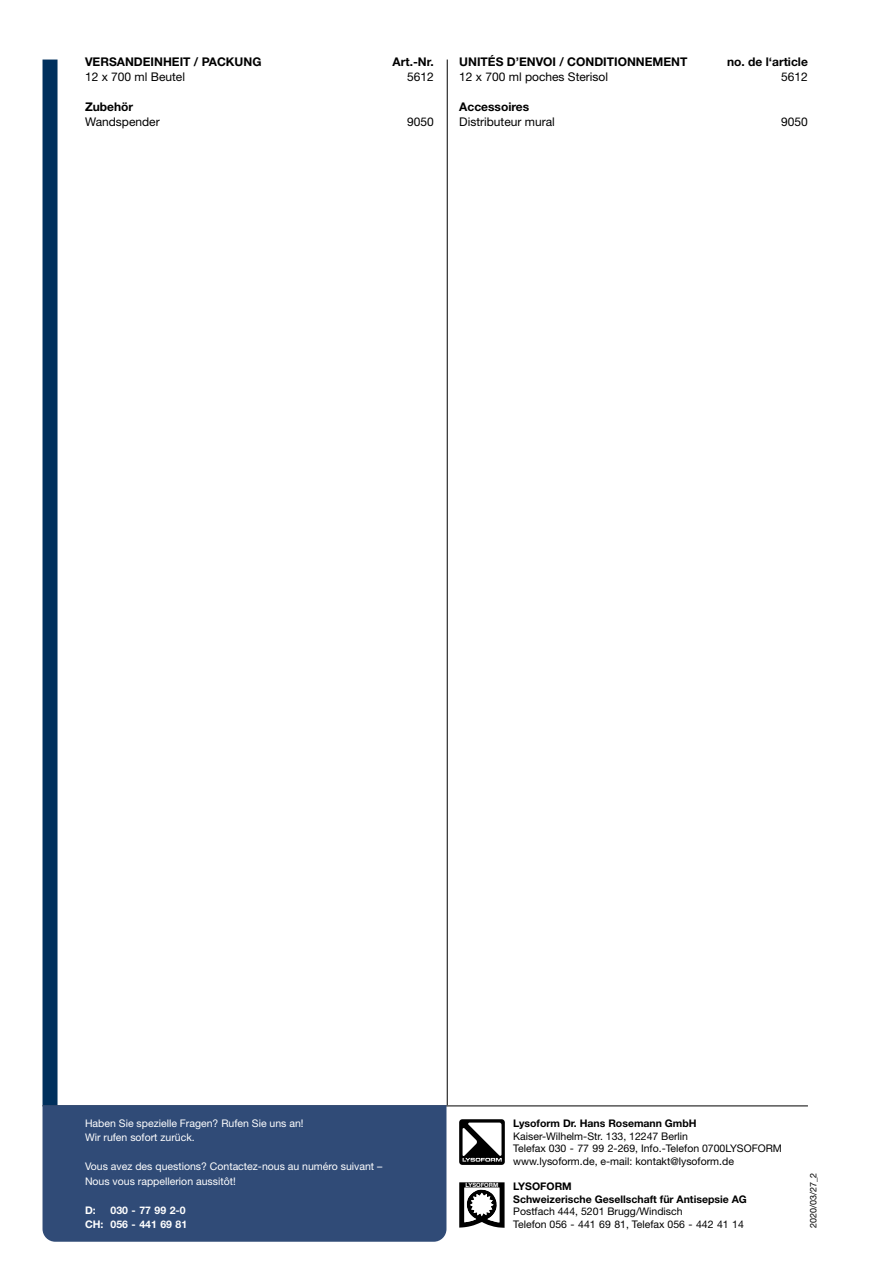
<style>
.page{position:relative;width:893px;height:1263px;background:#fff}
.page>*{position:absolute;margin:0;border:0;box-sizing:border-box;transform-origin:0 0}
.t1{font:700 12px "Helvetica Neue LT Std";color:#000}
.t2{font:12px "Helvetica Neue LT Std";color:#000}
.t3{font:10.5px/12.6px "Helvetica Neue LT Std";color:#000}
.t4{font:10.5px/14.5px "Helvetica Neue LT Std";color:#fff}
.t5{font:700 10.5px/12.6px "Helvetica Neue LT Std";color:#000}
.t6{font:700 10.5px/14.5px "Helvetica Neue LT Std";color:#fff;text-align:right}
.t7{font:9px "Helvetica Neue LT Std";color:#000}
.t8{font:700 5.85px "Helvetica Neue LT Std";color:#fff}
</style>
<div class="page">
<div style="left:43px;top:60px;width:15px;height:1046px;background:#00305d"></div>
<hr style="left:43px;top:1105px;width:765px;height:1px;background:#000">
<hr style="left:447px;top:60px;width:1px;height:1045px;background:#000">
<div style="left:43px;top:1105px;width:403px;height:137px;background:#304b77"></div>
<svg style="left:459px;top:1119px;width:46px;height:46px"></svg>
<svg style="left:463px;top:1122px;width:39px;height:39px"></svg>
<svg style="left:459px;top:1182px;width:46px;height:46px"></svg>
<p class="t1" style="left:85px;top:54px;width:178px">VERSANDEINHEIT / PACKUNG</p>
<p class="t1" style="left:393px;top:54px;width:43px">Art.-Nr.</p>
<p class="t2" style="left:85px;top:70px;width:102px">12 x 700 ml Beutel</p>
<p class="t2" style="left:407px;top:70px;width:28px">5612</p>
<p class="t1" style="left:85px;top:99px;width:50px">Zubehör</p>
<p class="t2" style="left:85px;top:115px;width:76px">Wandspender</p>
<p class="t2" style="left:407px;top:115px;width:28px">9050</p>
<p class="t1" style="left:459px;top:54px;width:230px">UNITÉS D’ENVOI / CONDITIONNEMENT</p>
<p class="t1" style="left:727px;top:54px;width:82px">no. de l‘article</p>
<p class="t2" style="left:459px;top:70px;width:150px">12 x 700 ml poches Sterisol</p>
<p class="t2" style="left:781px;top:70px;width:28px">5612</p>
<p class="t1" style="left:459px;top:99px;width:71px">Accessoires</p>
<p class="t2" style="left:459px;top:115px;width:97px">Distributeur mural</p>
<p class="t2" style="left:781px;top:115px;width:28px">9050</p>
<p class="t4" style="left:85px;top:1115px;width:220px">Haben Sie spezielle Fragen? Rufen Sie uns an!<br>Wir rufen sofort zurück.</p>
<p class="t4" style="left:85px;top:1159px;width:299px">Vous avez des questions? Contactez-nous au numéro suivant –<br>Nous vous rappellerion aussitôt!</p>
<p class="t6" style="left:85px;top:1202px;width:12px">D:</p>
<p class="t6" style="left:85px;top:1202px;width:104px">030 - 77 99 2-0<br>CH: 056 - 441 69 81</p>
<p class="t8" style="left:466px;top:1181px;width:34px">LYSOFORM</p>
<p class="t5" style="left:513px;top:1117px;width:185px">Lysoform Dr. Hans Rosemann GmbH</p>
<p class="t3" style="left:513px;top:1129px;width:270px">Kaiser-Wilhelm-Str. 133, 12247 Berlin<br>Telefax 030 - 77 99 2-269, Info.-Telefon 0700LYSOFORM www.lysoform.de, e-mail: kontakt@lysoform.de</p>
<p class="t5" style="left:513px;top:1180px;width:235px">LYSOFORM<br>Schweizerische Gesellschaft für Antisepsie AG</p>
<p class="t3" style="left:513px;top:1205px;width:232px">Postfach 444, 5201 Brugg/Windisch<br>Telefon 056 - 441 69 81, Telefax 056 - 442 41 14</p>
<p class="t7" style="left:808px;top:1228px;width:57px;rotate:-90deg">2020/03/27_2</p>
</div>
